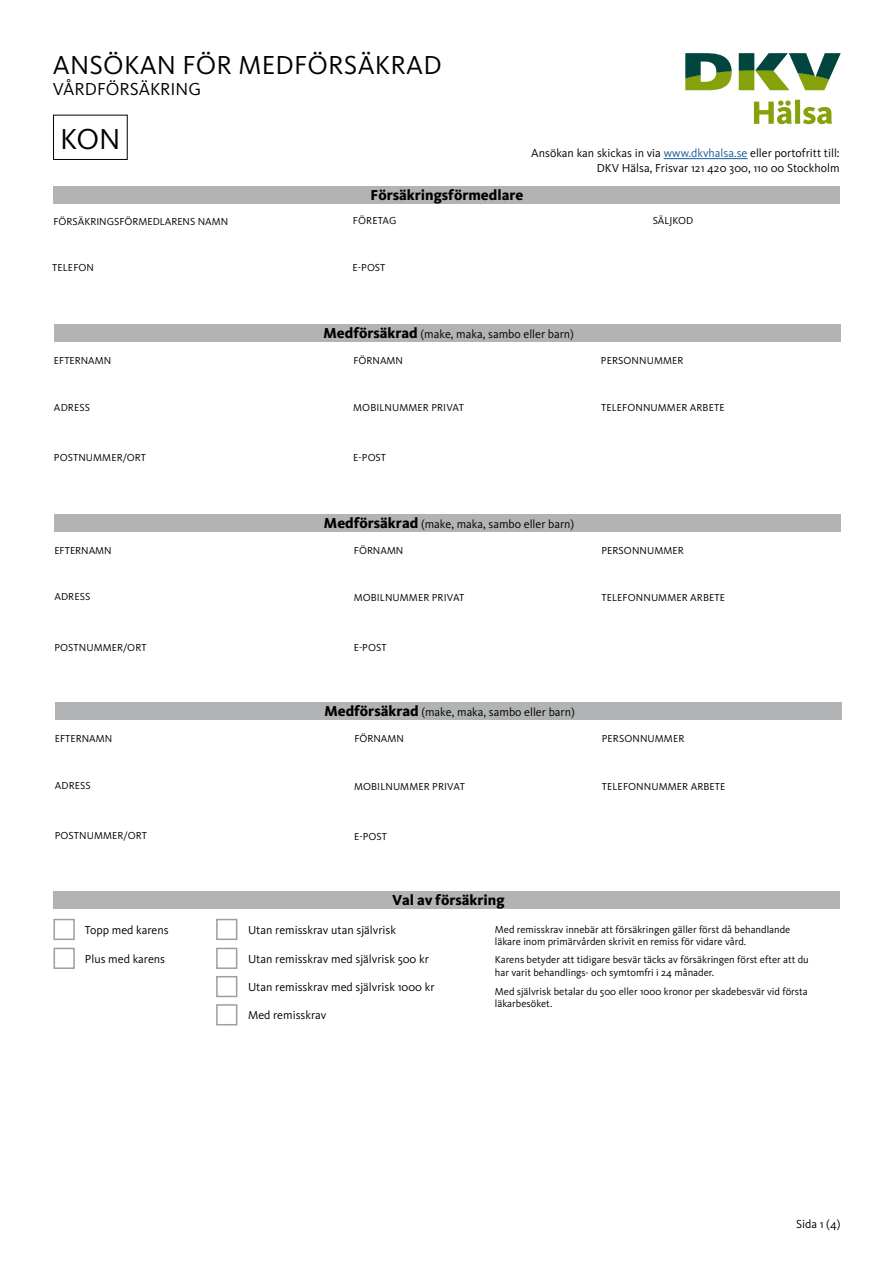
<style>
.page{position:relative;width:893px;height:1263px;background:#fff}
.page>*{position:absolute;margin:0;border:0;box-sizing:border-box;transform-origin:0 0}
.t1{font:30px "Kievit OT";color:#000}
.t2{font:27px "Kievit OT";letter-spacing:.01em;color:#000}
.t3{font:18px "Kievit OT";color:#000}
.t4{font:800 15px "Kievit OT";color:#000}
.t5{font:12px/14.4px "Kievit OT";color:#000;text-align:right}
.t6{font:10.5px/12.6px "Kievit OT";color:#000}
.s1{color:#165b9a}
.s2{font-weight:800;font-size:15px}
</style>
<div class="page">
<div style="left:54px;top:324px;width:787px;height:18px;background:#b1b3b4"></div>
<div style="left:53px;top:115px;width:75px;height:45px;border:1px solid #000"></div>
<hr style="left:664px;top:158px;width:83px;height:1px;background:#165b9a">
<div style="left:53px;top:186px;width:786px;height:17px;background:#b1b3b4"></div>
<svg style="left:685px;top:53px;width:156px;height:37px"></svg>
<svg style="left:754px;top:100px;width:38px;height:24px"></svg>
<div style="left:795px;top:100px;width:5px;height:24px;background:#86a20b"></div>
<svg style="left:803px;top:107px;width:29px;height:17px"></svg>
<div style="left:54px;top:514px;width:787px;height:18px;background:#b1b3b4"></div>
<div style="left:55px;top:702px;width:786px;height:18px;background:#b1b3b4"></div>
<div style="left:54px;top:891px;width:786px;height:18px;background:#b1b3b4"></div>
<div style="left:54px;top:919px;width:21px;height:21px;border:2px solid #9c9e9f"></div>
<div style="left:54px;top:948px;width:21px;height:21px;border:2px solid #9c9e9f"></div>
<div style="left:216px;top:919px;width:21px;height:21px;border:2px solid #9c9e9f"></div>
<div style="left:216px;top:948px;width:21px;height:21px;border:2px solid #9c9e9f"></div>
<div style="left:216px;top:1004px;width:21px;height:21px;border:2px solid #9c9e9f"></div>
<div style="left:216px;top:976px;width:21px;height:21px;border:2px solid #9c9e9f"></div>
<h2 class="t2" style="left:53px;top:50px;width:390px">ANSÖKAN FÖR MEDFÖRSÄKRAD</h2>
<h3 class="t3" style="left:53px;top:79px;width:150px">VÅRDFÖRSÄKRING</h3>
<h1 class="t1" style="left:60px;top:122px;width:62px">KON</h1>
<h3 class="t4" style="left:371px;top:186px;width:154px">Försäkringsförmedlare</h3>
<p class="t5" style="left:531px;top:146px;width:310px">Ansökan kan skickas in via <span class="s1">www.dkvhalsa.se</span> eller portofritt till:<br>DKV Hälsa, Frisvar 121 420 300, 110 00 Stockholm</p>
<p class="t6" style="left:53px;top:215px;width:176px">FÖRSÄKRINGSFÖRMEDLARENS NAMN</p>
<p class="t6" style="left:353px;top:214px;width:45px">FÖRETAG</p>
<p class="t6" style="left:653px;top:214px;width:42px">SÄLJKOD</p>
<p class="t6" style="left:52px;top:262px;width:43px">TELEFON</p>
<p class="t6" style="left:353px;top:262px;width:34px">E-POST</p>
<p class="t6" style="left:54px;top:354px;width:59px">EFTERNAMN</p>
<p class="t5" style="left:324px;top:327px;width:252px"><span class="s2">Medförsäkrad</span> (make, maka, sambo eller barn)</p>
<p class="t6" style="left:353px;top:354px;width:51px">FÖRNAMN</p>
<p class="t6" style="left:601px;top:354px;width:84px">PERSONNUMMER</p>
<p class="t6" style="left:54px;top:401px;width:38px">ADRESS</p>
<p class="t6" style="left:353px;top:402px;width:112px">MOBILNUMMER PRIVAT</p>
<p class="t6" style="left:601px;top:402px;width:125px">TELEFONNUMMER ARBETE</p>
<p class="t6" style="left:54px;top:451px;width:94px">POSTNUMMER/ORT</p>
<p class="t6" style="left:54px;top:544px;width:59px">EFTERNAMN</p>
<p class="t6" style="left:353px;top:452px;width:34px">E-POST</p>
<p class="t5" style="left:324px;top:517px;width:252px"><span class="s2">Medförsäkrad</span> (make, maka, sambo eller barn)</p>
<p class="t6" style="left:354px;top:544px;width:51px">FÖRNAMN</p>
<p class="t6" style="left:601px;top:544px;width:84px">PERSONNUMMER</p>
<p class="t6" style="left:54px;top:591px;width:38px">ADRESS</p>
<p class="t6" style="left:354px;top:591px;width:112px">MOBILNUMMER PRIVAT</p>
<p class="t6" style="left:601px;top:591px;width:125px">TELEFONNUMMER ARBETE</p>
<p class="t6" style="left:54px;top:641px;width:94px">POSTNUMMER/ORT</p>
<p class="t6" style="left:55px;top:733px;width:59px">EFTERNAMN</p>
<p class="t6" style="left:354px;top:641px;width:34px">E-POST</p>
<p class="t5" style="left:324px;top:705px;width:252px"><span class="s2">Medförsäkrad</span> (make, maka, sambo eller barn)</p>
<p class="t6" style="left:354px;top:733px;width:51px">FÖRNAMN</p>
<p class="t6" style="left:602px;top:733px;width:84px">PERSONNUMMER</p>
<p class="t6" style="left:55px;top:779px;width:38px">ADRESS</p>
<p class="t6" style="left:354px;top:780px;width:112px">MOBILNUMMER PRIVAT</p>
<p class="t6" style="left:602px;top:780px;width:125px">TELEFONNUMMER ARBETE</p>
<p class="t6" style="left:55px;top:830px;width:94px">POSTNUMMER/ORT</p>
<p class="t6" style="left:354px;top:830px;width:34px">E-POST</p>
<h3 class="t4" style="left:392px;top:891px;width:114px">Val av försäkring</h3>
<p class="t6" style="left:495px;top:923px;width:297px">Med remisskrav innebär att försäkringen gäller först då behandlande läkare inom primärvården skrivit en remiss för vidare vård.</p>
<p class="t6" style="left:495px;top:985px;width:314px">Med självrisk betalar du 500 eller 1000 kronor per skadebesvär vid första läkarbesöket.</p>
<p class="t5" style="left:85px;top:922px;width:85px">Topp med karens</p>
<p class="t5" style="left:248px;top:923px;width:149px">Utan remisskrav utan självrisk</p>
<p class="t5" style="left:248px;top:951px;width:182px">Utan remisskrav med självrisk 500 kr</p>
<p class="t5" style="left:85px;top:952px;width:82px">Plus med karens</p>
<p class="t6" style="left:495px;top:954px;width:315px">Karens betyder att tidigare besvär täcks av försäkringen först efter att du har varit behandlings- och symtomfri i 24 månader.</p>
<p class="t5" style="left:248px;top:980px;width:188px">Utan remisskrav med självrisk 1000 kr</p>
<p class="t5" style="left:248px;top:1008px;width:80px">Med remisskrav</p>
<p class="t5" style="left:796px;top:1217px;width:46px">Sida 1 (4)</p>
</div>
